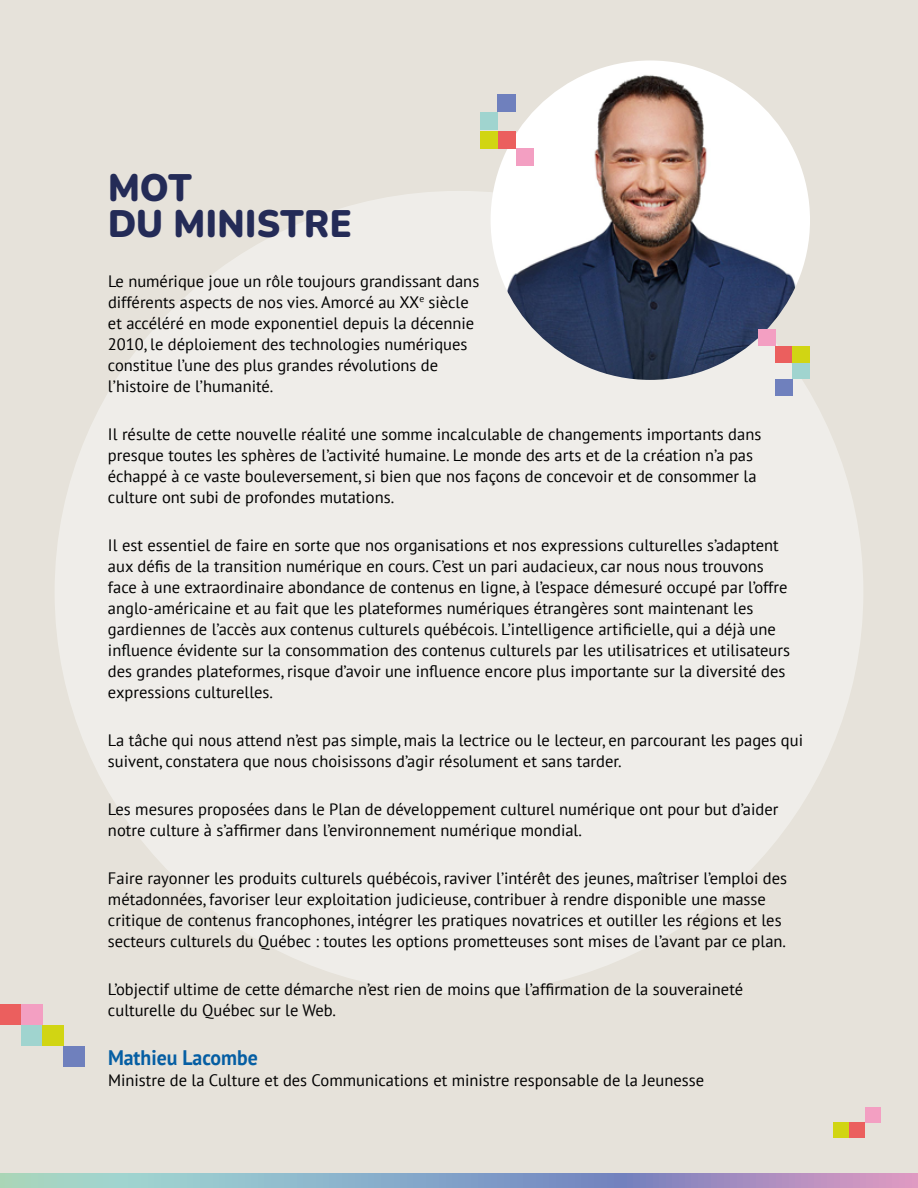
<style>
.page{position:relative;width:918px;height:1188px;background:#e6e2da}
.page>*{position:absolute;margin:0;border:0;box-sizing:border-box;transform-origin:0 0}
.t1{font:900 38.25px/36.6px "Nunito";letter-spacing:.01em;color:#242b57;scale:.94 1}
.t2{font:700 21px "PT Sans";color:#055ea3;scale:.94 1}
.t3{font:16.5px/21px "PT Sans";color:#000}
</style>
<div class="page">
<svg style="left:0;top:1174px;width:918px;height:14px;background:#98a8c5"></svg>
<div style="left:849px;top:1122px;width:15px;height:16px;background:#eb5f5e"></div>
<div style="left:865px;top:1107px;width:15px;height:15px;background:#f39fc2"></div>
<div style="left:834px;top:1122px;width:15px;height:16px;background:#d1d513"></div>
<div style="left:55px;top:191px;width:808px;height:802px;background:#efede9;border-radius:50%"></div>
<div style="left:0;top:1004px;width:21px;height:21px;background:#eb5f5e"></div>
<div style="left:21px;top:1025px;width:22px;height:21px;background:#a0d4cf"></div>
<div style="left:43px;top:1025px;width:21px;height:21px;background:#d1d513"></div>
<div style="left:64px;top:1046px;width:21px;height:21px;background:#6f80bd"></div>
<div style="left:21px;top:1004px;width:22px;height:21px;background:#f39fc2"></div>
<img style="left:491px;top:60px;width:319px;height:320px;border-radius:160px">
<div style="left:498px;top:94px;width:18px;height:18px;background:#6f80bd"></div>
<div style="left:498px;top:131px;width:18px;height:18px;background:#eb5f5e"></div>
<div style="left:480px;top:112px;width:18px;height:18px;background:#a0d4cf"></div>
<div style="left:480px;top:131px;width:18px;height:18px;background:#d1d513"></div>
<div style="left:516px;top:148px;width:18px;height:18px;background:#f39fc2"></div>
<div style="left:775px;top:379px;width:18px;height:16px;background:#6f80bd"></div>
<div style="left:775px;top:346px;width:18px;height:16px;background:#eb5f5e"></div>
<div style="left:793px;top:362px;width:17px;height:17px;background:#a0d4cf"></div>
<div style="left:793px;top:346px;width:17px;height:16px;background:#d1d513"></div>
<div style="left:758px;top:329px;width:17px;height:17px;background:#f39fc2"></div>
<h1 class="t1" style="left:108px;top:168px;width:261px">MOT<br>DU MINISTRE</h1>
<p class="t3" style="left:108px;top:270px;width:373px">Le numérique joue un rôle toujours grandissant dans différents aspects de nos vies. Amorcé au XX<sup>e</sup> siècle et accéléré en mode exponentiel depuis la décennie 2010, le déploiement des technologies numériques constitue l’une des plus grandes révolutions de l’histoire de l’humanité.</p>
<p class="t3" style="left:108px;top:423px;width:655px">Il résulte de cette nouvelle réalité une somme incalculable de changements importants dans presque toutes les sphères de l’activité humaine. Le monde des arts et de la création n’a pas échappé à ce vaste bouleversement, si bien que nos façons de concevoir et de consommer la culture ont subi de profondes mutations.</p>
<p class="t3" style="left:108px;top:534px;width:684px">Il est essentiel de faire en sorte que nos organisations et nos expressions culturelles s’adaptent aux défis de la transition numérique en cours. C’est un pari audacieux, car nous nous trouvons face à une extraordinaire abondance de contenus en ligne, à l’espace démesuré occupé par l’offre anglo-américaine et au fait que les plateformes numériques étrangères sont maintenant les gardiennes de l’accès aux contenus culturels québécois. L’intelligence artificielle, qui a déjà une influence évidente sur la consommation des contenus culturels par les utilisatrices et utilisateurs des grandes plateformes, risque d’avoir une influence encore plus importante sur la diversité des expressions culturelles.</p>
<p class="t3" style="left:108px;top:729px;width:697px">La tâche qui nous attend n’est pas simple, mais la lectrice ou le lecteur, en parcourant les pages qui suivent, constatera que nous choisissons d’agir résolument et sans tarder.</p>
<p class="t3" style="left:108px;top:798px;width:672px">Les mesures proposées dans le Plan de développement culturel numérique ont pour but d’aider notre culture à s’affirmer dans l’environnement numérique mondial.</p>
<p class="t3" style="left:108px;top:867px;width:681px">Faire rayonner les produits culturels québécois, raviver l’intérêt des jeunes, maîtriser l’emploi des métadonnées, favoriser leur exploitation judicieuse, contribuer à rendre disponible une masse critique de contenus francophones, intégrer les pratiques novatrices et outiller les régions et les secteurs culturels du Québec : toutes les options prometteuses sont mises de l’avant par ce plan.</p>
<p class="t3" style="left:108px;top:978px;width:637px">L’objectif ultime de cette démarche n’est rien de moins que l’affirmation de la souveraineté culturelle du Québec sur le Web.</p>
<p class="t2" style="left:108px;top:1044px;width:161px">Mathieu Lacombe</p>
<p class="t3" style="left:108px;top:1069px;width:598px">Ministre de la Culture et des Communications et ministre responsable de la Jeunesse</p>
</div>
